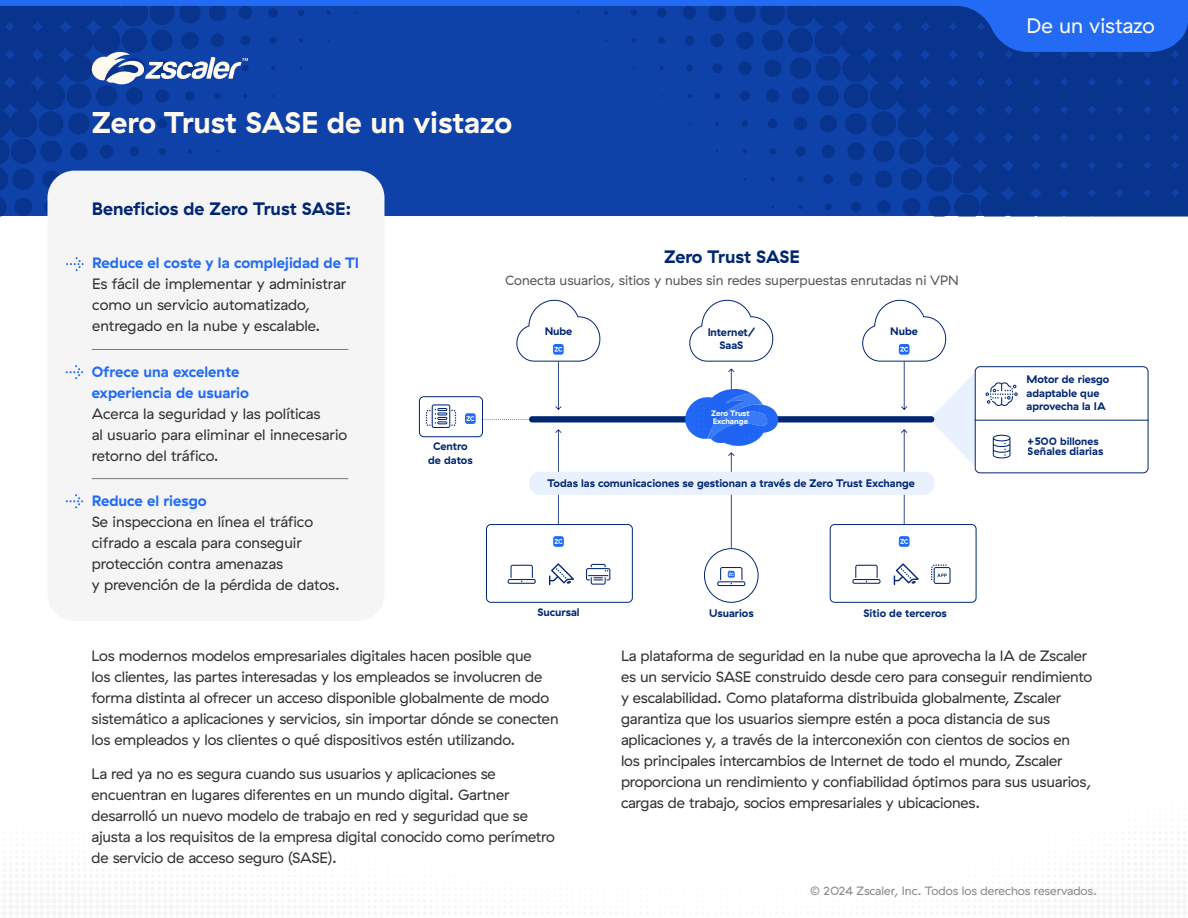
<style>
.page{position:relative;width:1188px;height:918px;background:#fff}
.page>*{position:absolute;margin:0;border:0;box-sizing:border-box;transform-origin:0 0}
.t1{font:700 30px "GT Haptik ZS";color:#fffaee}
.t2{font:21px "GT Haptik ZS";color:#fffaee}
.t3{font:700 18px "GT Haptik ZS";letter-spacing:-.005em;color:#012673}
.t4{font:15px/21px "GT Haptik ZS";letter-spacing:-.01em;color:#323232}
.t5{font:700 15px/21px "GT Haptik ZS";color:#236bf5}
.t6{font:13.5px "GT Haptik ZS";color:#575757}
.t7{font:12px "GT Haptik ZS";color:#898989}
.t8{font:700 10.95px/13.2px "GT Haptik ZS";color:#012673;text-align:center}
.t9{font:700 10.65px "GT Haptik ZS";color:#012673}
.t10{font:700 7.95px/7.9px "GT Haptik ZS";color:#fff}
</style>
<div class="page">
<svg style="left:0;top:52px;width:1188px;height:164px;background:#0c3d9f"></svg>
<svg style="left:0;top:0;width:1188px;height:52px;background:#1148b4"></svg>
<svg style="left:91px;top:50px;width:157px;height:37px;background:#5b7bbb"></svg>
<div style="left:48px;top:171px;width:336px;height:450px;background:#f5f5f5;border-radius:27px"></div>
<svg style="left:66px;top:365px;width:17px;height:14px"></svg>
<svg style="left:66px;top:494px;width:17px;height:14px"></svg>
<svg style="left:66px;top:257px;width:18px;height:14px"></svg>
<hr style="left:92px;top:349px;width:256px;height:1px;background:#575757">
<hr style="left:92px;top:478px;width:256px;height:1px;background:#575757">
<svg style="left:689px;top:299px;width:85px;height:63px"></svg>
<svg style="left:555px;top:429px;width:6px;height:95px"></svg>
<div style="left:529px;top:416px;width:405px;height:6px;background:#012673;border-radius:3px"></div>
<div style="left:529px;top:472px;width:406px;height:23px;background:#e9f0fe;border-radius:11px"></div>
<svg style="left:685px;top:369px;width:95px;height:180px"></svg>
<svg style="left:986px;top:382px;width:32px;height:24px"></svg>
<svg style="left:508px;top:565px;width:28px;height:19px"></svg>
<svg style="left:549px;top:563px;width:25px;height:22px"></svg>
<svg style="left:586px;top:564px;width:24px;height:21px"></svg>
<svg style="left:852px;top:565px;width:29px;height:19px"></svg>
<svg style="left:894px;top:563px;width:25px;height:22px"></svg>
<svg style="left:931px;top:564px;width:20px;height:20px"></svg>
<svg style="left:426px;top:404px;width:30px;height:24px"></svg>
<svg style="left:484px;top:419px;width:45px;height:1px"></svg>
<div style="left:486px;top:524px;width:147px;height:79px;border:1px solid #012673;border-radius:4px"></div>
<div style="left:419px;top:396px;width:64px;height:41px;border:1px solid #012673;border-radius:4px"></div>
<div style="left:830px;top:524px;width:146px;height:79px;border:1px solid #012673;border-radius:4px"></div>
<svg style="left:993px;top:435px;width:17px;height:23px"></svg>
<hr style="left:975px;top:420px;width:173px;height:1px;background:#012673">
<div style="left:975px;top:366px;width:173px;height:107px;border:1px solid #012673;border-radius:5px"></div>
<div style="left:704px;top:548px;width:55px;height:55px;border:1px solid #012673;border-radius:27px"></div>
<svg style="left:516px;top:299px;width:85px;height:111px"></svg>
<svg style="left:861px;top:299px;width:114px;height:226px"></svg>
<svg style="left:717px;top:567px;width:28px;height:19px"></svg>
<div style="left:465px;top:413px;width:11px;height:11px;background:#236bf5;border-radius:3px"></div>
<svg style="left:466px;top:416px;width:8px;height:5px"></svg>
<div style="left:553px;top:536px;width:11px;height:11px;background:#236bf5;border-radius:3px"></div>
<svg style="left:555px;top:539px;width:8px;height:5px"></svg>
<div style="left:899px;top:536px;width:11px;height:11px;background:#236bf5;border-radius:3px"></div>
<svg style="left:900px;top:539px;width:8px;height:5px"></svg>
<h1 class="t1" style="left:92px;top:105px;width:422px">Zero Trust SASE de un vistazo</h1>
<p class="t3" style="left:92px;top:198px;width:261px">Beneficios de Zero Trust SASE:</p>
<p class="t5" style="left:92px;top:253px;width:268px">Reduce el coste y la complejidad de TI</p>
<p class="t4" style="left:92px;top:274px;width:256px">Es fácil de implementar y administrar como un servicio automatizado, entregado en la nube y escalable.</p>
<p class="t5" style="left:92px;top:361px;width:159px">Ofrece una excelente experiencia de usuario</p>
<p class="t4" style="left:92px;top:403px;width:257px">Acerca la seguridad y las políticas<br>al usuario para eliminar el innecesario retorno del tráfico.</p>
<p class="t5" style="left:92px;top:490px;width:117px">Reduce el riesgo</p>
<p class="t4" style="left:92px;top:511px;width:250px">Se inspecciona en línea el tráfico cifrado a escala para conseguir protección contra amenazas<br>y prevención de la pérdida de datos.</p>
<p class="t8" style="left:428px;top:440px;width:46px">Centro de datos</p>
<p class="t3" style="left:664px;top:246px;width:137px">Zero Trust SASE</p>
<p class="t6" style="left:505px;top:273px;width:455px">Conecta usuarios, sitios y nubes sin redes superpuestas enrutadas ni VPN</p>
<p class="t8" style="left:544px;top:325px;width:29px">Nube</p>
<p class="t8" style="left:707px;top:325px;width:50px">Internet/</p>
<p class="t8" style="left:890px;top:325px;width:29px">Nube</p>
<p class="t8" style="left:719px;top:338px;width:25px">SaaS</p>
<p class="t10" style="left:711px;top:409px;width:40px">Zero Trust<br>Exchange</p>
<p class="t8" style="left:547px;top:476px;width:369px">Todas las comunicaciones se gestionan a través de Zero Trust Exchange</p>
<p class="t8" style="left:537px;top:606px;width:44px">Sucursal</p>
<p class="t8" style="left:709px;top:606px;width:46px">Usuarios</p>
<p class="t8" style="left:864px;top:607px;width:85px">Sitio de terceros</p>
<h2 class="t2" style="left:1027px;top:14px;width:130px">De un vistazo</h2>
<p class="t8" style="left:1027px;top:373px;width:84px;text-align:left">Motor de riesgo adaptable que aprovecha la IA</p>
<p class="t9" style="left:1028px;top:434px;width:72px">+500 billones</p>
<p class="t8" style="left:1028px;top:444px;width:77px">Señales diarias</p>
<p class="t4" style="left:92px;top:645px;width:469px">Los modernos modelos empresariales digitales hacen posible que<br>los clientes, las partes interesadas y los empleados se involucren de forma distinta al ofrecer un acceso disponible globalmente de modo sistemático a aplicaciones y servicios, sin importar dónde se conecten los empleados y los clientes o qué dispositivos estén utilizando.</p>
<p class="t4" style="left:92px;top:764px;width:465px">La red ya no es segura cuando sus usuarios y aplicaciones se encuentran en lugares diferentes en un mundo digital. Gartner desarrolló un nuevo modelo de trabajo en red y seguridad que se ajusta a los requisitos de la empresa digital conocido como perímetro de servicio de acceso seguro (SASE).</p>
<p class="t4" style="left:621px;top:645px;width:473px">La plataforma de seguridad en la nube que aprovecha la IA de Zscaler es un servicio SASE construido desde cero para conseguir rendimiento y escalabilidad. Como plataforma distribuida globalmente, Zscaler garantiza que los usuarios siempre estén a poca distancia de sus aplicaciones y, a través de la interconexión con cientos de socios en los principales intercambios de Internet de todo el mundo, Zscaler proporciona un rendimiento y confiabilidad óptimos para sus usuarios, cargas de trabajo, socios empresariales y ubicaciones.</p>
<p class="t7" style="left:810px;top:884px;width:288px">© 2024 Zscaler, Inc. Todos los derechos reservados.</p>
</div>
